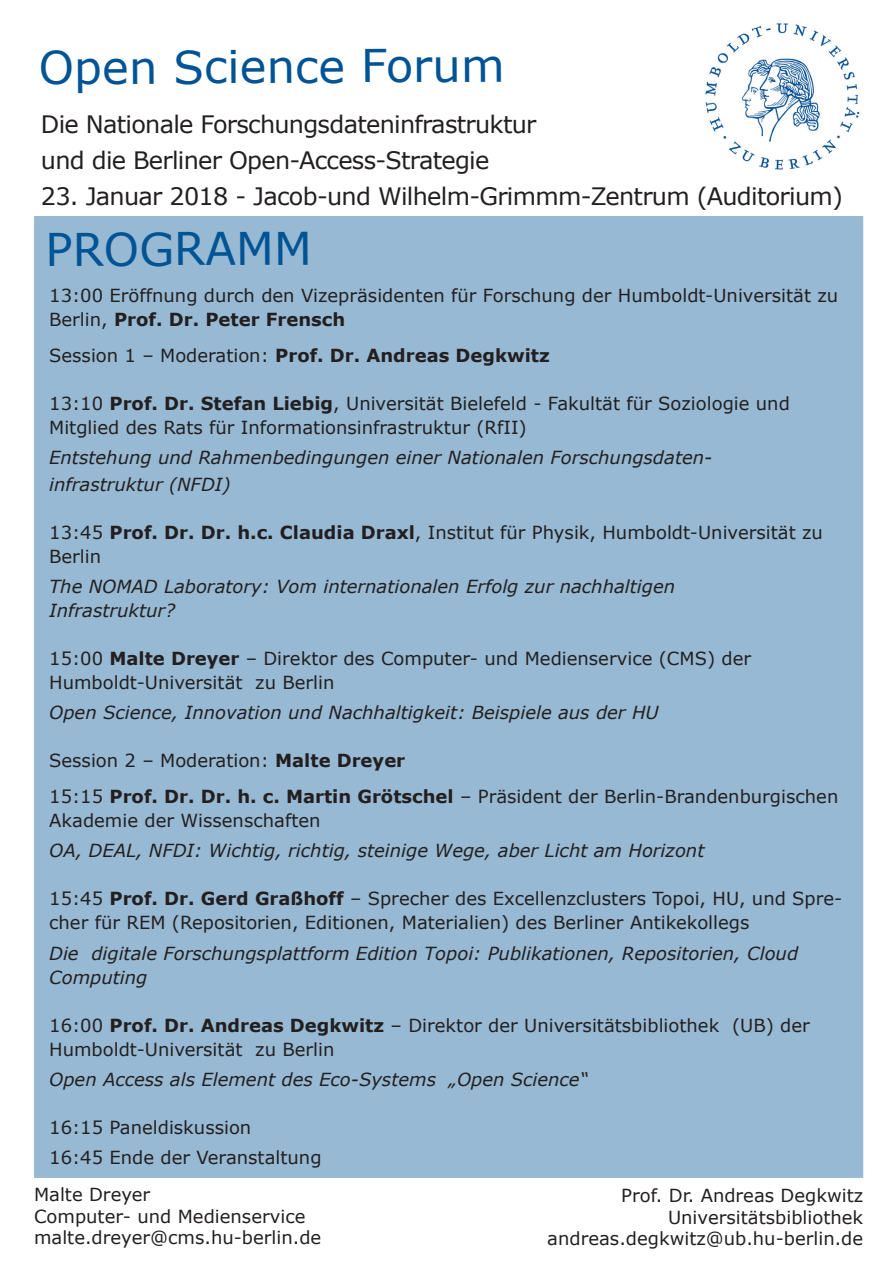
<style>
.page{position:relative;width:893px;height:1263px;background:#fff}
.page>*{position:absolute;margin:0;border:0;box-sizing:border-box;transform-origin:0 0}
.t1{font:45px "Verdana";letter-spacing:-.01em;color:#005495}
.t2{font:24px "Verdana";letter-spacing:-.03em;color:#231f20}
.t3{font:18px/24px "Verdana";color:#231f20}
.t4{font:italic 18px/24px "Verdana";color:#231f20}
.t5{font:700 18px "Verdana";color:#231f20}
.s1{font-weight:700}
.s2{font-weight:400}
</style>
<div class="page">
<div style="left:34px;top:216px;width:830px;height:962px;background:#97b9d3"></div>
<img style="left:705px;top:23px;width:155px;height:147px">
<p class="t1" style="left:39px;top:36px;width:468px">Open Science Forum</p>
<p class="t2" style="left:41px;top:107px;width:497px">Die Nationale Forschungsdateninfrastruktur</p>
<p class="t2" style="left:41px;top:143px;width:450px">und die Berliner Open-Access-Strategie</p>
<p class="t2" style="left:41px;top:179px;width:804px">23. Januar 2018 - Jacob-und Wilhelm-Grimmm-Zentrum (Auditorium)</p>
<p class="t1" style="left:46px;top:218px;width:269px">PROGRAMM</p>
<p class="t3" style="left:49px;top:283px;width:791px">13:00 Eröffnung durch den Vizepräsidenten für Forschung der Humboldt-Universität zu<br>Berlin, <span class="s1">Prof. Dr. Peter Frensch</span></p>
<p class="t5" style="left:49px;top:342px;width:502px"><span class="s2">Session 1 – Moderation:</span> Prof. Dr. Andreas Degkwitz</p>
<p class="t3" style="left:49px;top:391px;width:742px">13:10 <span class="s1">Prof. Dr. Stefan Liebig</span>, Universität Bielefeld - Fakultät für Soziologie und</p>
<p class="t3" style="left:49px;top:415px;width:479px">Mitglied des Rats für Informationsinfrastruktur (RfII)</p>
<p class="t4" style="left:49px;top:445px;width:665px">Entstehung und Rahmenbedingungen einer Nationalen Forschungsdaten-</p>
<p class="t4" style="left:49px;top:472px;width:183px">infrastruktur (NFDI)</p>
<p class="t3" style="left:49px;top:520px;width:775px">13:45 <span class="s1">Prof. Dr. Dr. h.c. Claudia Draxl</span>, Institut für Physik, Humboldt-Universität zu<br>Berlin</p>
<p class="t4" style="left:49px;top:574px;width:627px">The NOMAD Laboratory: Vom internationalen Erfolg zur nachhaltigen</p>
<p class="t4" style="left:49px;top:598px;width:127px">Infrastruktur?</p>
<p class="t3" style="left:49px;top:646px;width:703px">15:00 <span class="s1">Malte Dreyer</span> – Direktor des Computer- und Medienservice (CMS) der</p>
<p class="t3" style="left:49px;top:670px;width:287px">Humboldt-Universität zu Berlin</p>
<p class="t4" style="left:49px;top:700px;width:611px">Open Science, Innovation und Nachhaltigkeit: Beispiele aus der HU</p>
<p class="t3" style="left:49px;top:748px;width:357px">Session 2 – Moderation: <span class="s1">Malte Dreyer</span></p>
<p class="t3" style="left:49px;top:784px;width:791px">15:15 <span class="s1">Prof. Dr. Dr. h. c. Martin Grötschel</span> – Präsident der Berlin-Brandenburgischen</p>
<p class="t3" style="left:49px;top:808px;width:273px">Akademie der Wissenschaften</p>
<p class="t4" style="left:49px;top:838px;width:657px">OA, DEAL, NFDI: Wichtig, richtig, steinige Wege, aber Licht am Horizont</p>
<p class="t3" style="left:49px;top:886px;width:795px">15:45 <span class="s1">Prof. Dr. Gerd Graßhoff</span> – Sprecher des Excellenzclusters Topoi, HU, und Spre&shy;cher für REM (Repositorien, Editionen, Materialien) des Berliner Antikekollegs</p>
<p class="t4" style="left:49px;top:942px;width:750px">Die digitale Forschungsplattform Edition Topoi: Publikationen, Repositorien, Cloud<br>Computing</p>
<p class="t3" style="left:49px;top:1014px;width:762px">16:00 <span class="s1">Prof. Dr. Andreas Degkwitz</span> – Direktor der Universitätsbibliothek (UB) der</p>
<p class="t3" style="left:49px;top:1038px;width:287px">Humboldt-Universität zu Berlin</p>
<p class="t4" style="left:49px;top:1068px;width:540px">Open Access als Element des Eco-Systems „Open Science“</p>
<p class="t3" style="left:49px;top:1116px;width:204px">16:15 Paneldiskussion</p>
<p class="t3" style="left:49px;top:1146px;width:274px">16:45 Ende der Veranstaltung</p>
<p class="t3" style="left:34px;top:1182px;width:118px">Malte Dreyer</p>
<p class="t3" style="left:34px;top:1204px;width:273px">Computer- und Medienservice</p>
<p class="t3" style="left:34px;top:1225px;width:289px">malte.dreyer@cms.hu-berlin.de</p>
<p class="t3" style="left:621px;top:1183px;width:244px">Prof. Dr. Andreas Degkwitz</p>
<p class="t3" style="left:668px;top:1205px;width:197px">Universitätsbibliothek</p>
<p class="t3" style="left:547px;top:1226px;width:317px">andreas.degkwitz@ub.hu-berlin.de</p>
</div>
